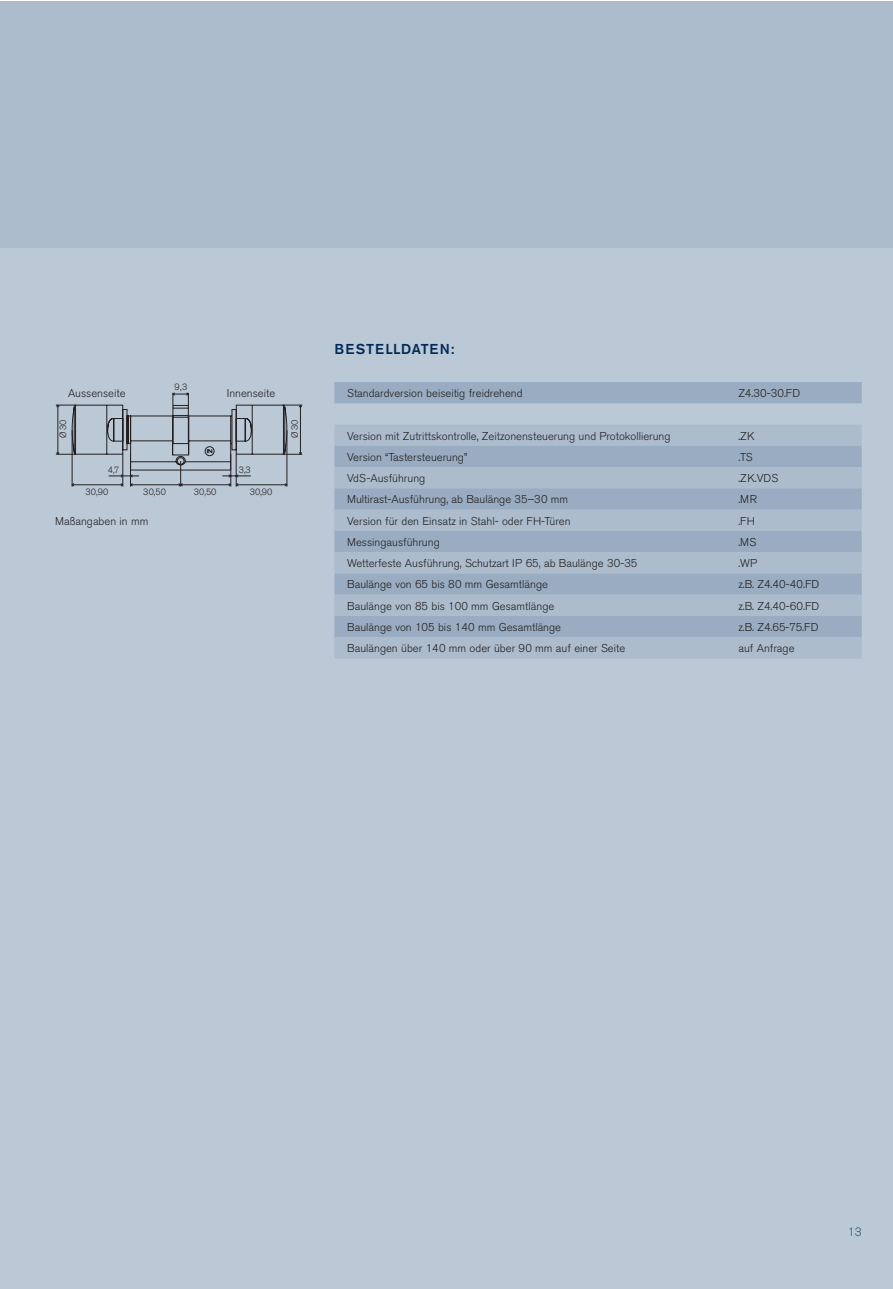
<style>
.page{position:relative;width:893px;height:1289px;background:#fff}
.page>*{position:absolute;margin:0;border:0;box-sizing:border-box;transform-origin:0 0}
.t1{font:500 14.25px "Akzidenz Grotesk BE";letter-spacing:.055em;color:#002b58}
.t2{font:300 12px "Akzidenz Grotesk BE";color:#2c5580}
.t3{font:300 11.25px "Akzidenz Grotesk BE";color:#231f20}
.t4{font:300 9px "Akzidenz Grotesk BE";letter-spacing:.02em;color:#231f20}
</style>
<div class="page">
<div style="left:0;top:14px;width:893px;height:1274px;background:#bbc8d6"></div>
<div style="left:0;top:1px;width:893px;height:247px;background:#acbccd"></div>
<svg style="left:56px;top:393px;width:246px;height:93px"></svg>
<div style="left:334px;top:382px;width:528px;height:11px;background:#99acc1"></div>
<div style="left:334px;top:393px;width:528px;height:10px;background:#99acc1"></div>
<div style="left:334px;top:424px;width:528px;height:11px;background:#acbccd"></div>
<div style="left:334px;top:435px;width:528px;height:11px;background:#acbccd"></div>
<div style="left:334px;top:446px;width:528px;height:10px;background:#99acc1"></div>
<div style="left:334px;top:456px;width:528px;height:11px;background:#99acc1"></div>
<div style="left:334px;top:467px;width:528px;height:11px;background:#acbccd"></div>
<div style="left:334px;top:478px;width:528px;height:10px;background:#acbccd"></div>
<div style="left:334px;top:488px;width:528px;height:11px;background:#99acc1"></div>
<div style="left:334px;top:499px;width:528px;height:10px;background:#99acc1"></div>
<div style="left:334px;top:509px;width:528px;height:11px;background:#acbccd"></div>
<div style="left:334px;top:520px;width:528px;height:11px;background:#acbccd"></div>
<div style="left:334px;top:531px;width:528px;height:10px;background:#99acc1"></div>
<div style="left:334px;top:541px;width:528px;height:11px;background:#99acc1"></div>
<div style="left:334px;top:552px;width:528px;height:11px;background:#acbccd"></div>
<div style="left:334px;top:563px;width:528px;height:10px;background:#acbccd"></div>
<div style="left:334px;top:573px;width:528px;height:11px;background:#99acc1"></div>
<div style="left:334px;top:584px;width:528px;height:10px;background:#99acc1"></div>
<div style="left:334px;top:594px;width:528px;height:11px;background:#acbccd"></div>
<div style="left:334px;top:605px;width:528px;height:11px;background:#acbccd"></div>
<div style="left:334px;top:616px;width:528px;height:10px;background:#99acc1"></div>
<div style="left:334px;top:626px;width:528px;height:11px;background:#99acc1"></div>
<div style="left:334px;top:637px;width:528px;height:11px;background:#acbccd"></div>
<div style="left:334px;top:648px;width:528px;height:10px;background:#acbccd"></div>
<p class="t4" style="left:174px;top:384px;width:15px">9,3</p>
<p class="t3" style="left:68px;top:389px;width:59px">Aussenseite</p>
<p class="t3" style="left:227px;top:389px;width:50px">Innenseite</p>
<p class="t4" style="left:60px;top:438px;width:20px;rotate:-90deg">Ø30</p>
<p class="t4" style="left:108px;top:466px;width:13px">4,7</p>
<p class="t4" style="left:85px;top:488px;width:24px">30,90</p>
<p class="t4" style="left:239px;top:466px;width:13px">3,3</p>
<p class="t4" style="left:143px;top:488px;width:24px">30,50</p>
<p class="t4" style="left:194px;top:488px;width:24px">30,50</p>
<p class="t4" style="left:250px;top:488px;width:24px">30,90</p>
<p class="t3" style="left:55px;top:516px;width:95px">Maßangaben in mm</p>
<p class="t4" style="left:292px;top:438px;width:20px;rotate:-90deg">Ø30</p>
<p class="t1" style="left:334px;top:344px;width:121px">BESTELLDATEN:</p>
<p class="t3" style="left:347px;top:389px;width:177px">Standardversion beiseitig freidrehend</p>
<p class="t3" style="left:738px;top:389px;width:63px">Z4.30-30.FD</p>
<p class="t3" style="left:347px;top:431px;width:325px">Version mit Zutrittskontrolle, Zeitzonensteuerung und Protokollierung</p>
<p class="t3" style="left:738px;top:431px;width:18px">.ZK</p>
<p class="t3" style="left:347px;top:453px;width:122px">Version “Tastersteuerung”</p>
<p class="t3" style="left:738px;top:453px;width:16px">.TS</p>
<p class="t3" style="left:347px;top:474px;width:80px">VdS-Ausführung</p>
<p class="t3" style="left:738px;top:474px;width:41px">.ZK.VDS</p>
<p class="t3" style="left:347px;top:495px;width:223px">Multirast-Ausführung, ab Baulänge 35–30 mm</p>
<p class="t3" style="left:738px;top:495px;width:20px">.MR</p>
<p class="t3" style="left:347px;top:516px;width:225px">Version für den Einsatz in Stahl- oder FH-Türen</p>
<p class="t3" style="left:738px;top:516px;width:18px">.FH</p>
<p class="t3" style="left:347px;top:538px;width:94px">Messingausführung</p>
<p class="t3" style="left:738px;top:538px;width:19px">.MS</p>
<p class="t3" style="left:347px;top:559px;width:292px">Wetterfeste Ausführung, Schutzart IP 65, ab Baulänge 30-35</p>
<p class="t3" style="left:738px;top:559px;width:20px">.WP</p>
<p class="t3" style="left:347px;top:580px;width:202px">Baulänge von 65 bis 80 mm Gesamtlänge</p>
<p class="t3" style="left:738px;top:580px;width:82px">z.B. Z4.40-40.FD</p>
<p class="t3" style="left:347px;top:601px;width:209px">Baulänge von 85 bis 100 mm Gesamtlänge</p>
<p class="t3" style="left:738px;top:601px;width:82px">z.B. Z4.40-60.FD</p>
<p class="t3" style="left:347px;top:623px;width:215px">Baulänge von 105 bis 140 mm Gesamtlänge</p>
<p class="t3" style="left:738px;top:623px;width:81px">z.B. Z4.65-75.FD</p>
<p class="t3" style="left:347px;top:644px;width:280px">Baulängen über 140 mm oder über 90 mm auf einer Seite</p>
<p class="t3" style="left:738px;top:644px;width:58px">auf Anfrage</p>
<p class="t2" style="left:848px;top:1227px;width:15px">13</p>
</div>
